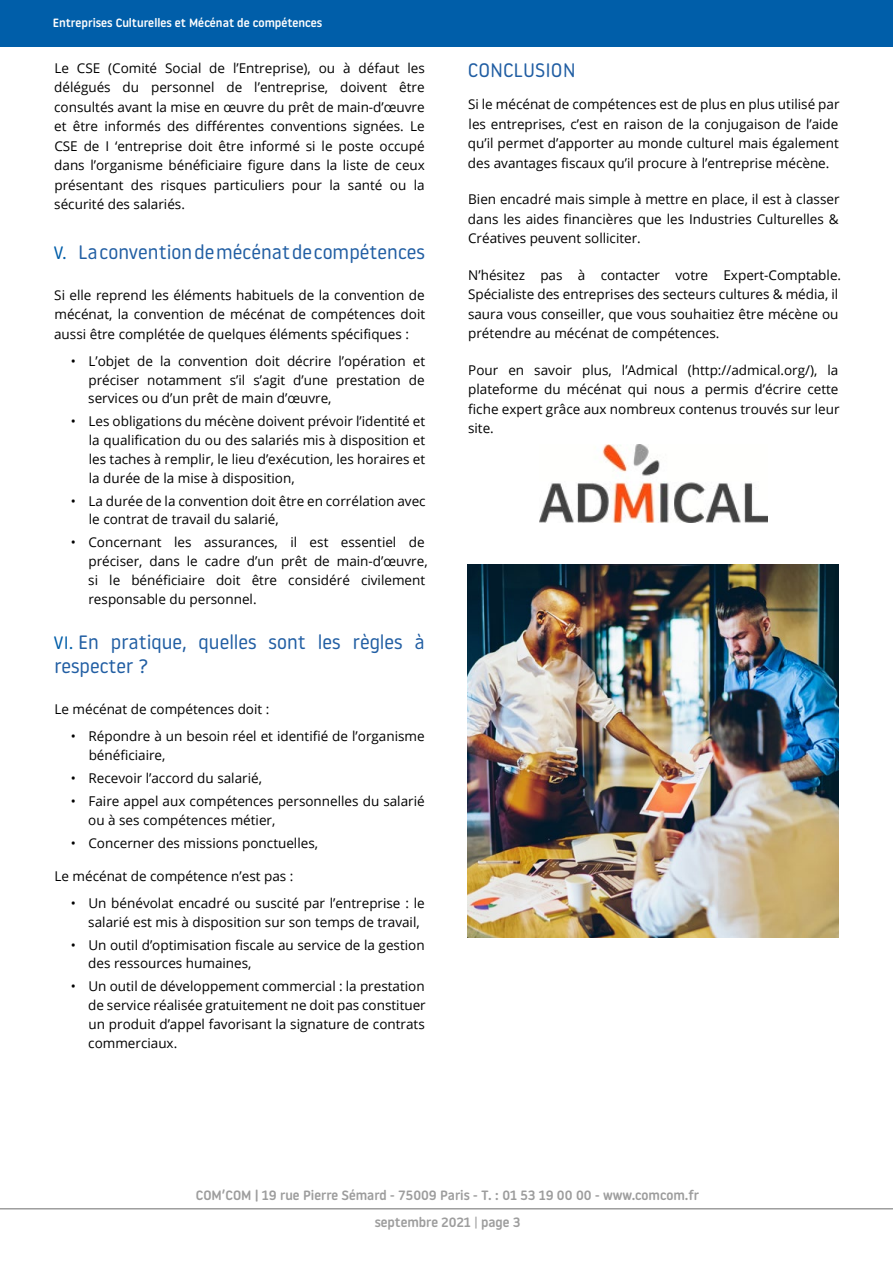
<style>
.page{position:relative;width:893px;height:1263px;background:#fff}
.page>*{position:absolute;margin:0;border:0;box-sizing:border-box;transform-origin:0 0}
.t1{font:19.5px/24px "Roway Round";color:#215ea3}
.t2{font:13.5px/19.5px "Open Sans";color:#000;text-align:justify}
.t3{font:500 13.5px/26.8px "Roway Round";color:#9d9d9d;text-align:center}
.t4{font:500 12px "Roway Round";color:#fefefe}
.s1{font-size:18px;color:#005ea9}
.s2{font-weight:400}
</style>
<div class="page">
<div style="left:0;top:0;width:893px;height:47px;background:#005ea9"></div>
<hr style="left:0;top:1208px;width:893px;height:1px;background:#9d9d9d">
<img style="left:468px;top:565px;width:371px;height:372px">
<img style="left:539px;top:444px;width:228px;height:78px">
<p class="t4" style="left:53px;top:14px;width:271px">Entreprises Culturelles et Mécénat de compétences</p>
<p class="t2" style="left:54px;top:58px;width:372px">Le CSE (Comité Social de l’Entreprise), ou à défaut les délégués du personnel de l’entreprise, doivent être consultés avant la mise en œuvre du prêt de main-d’œuvre et être informés des différentes conventions signées. Le CSE de I ‘entreprise doit être informé si le poste occupé dans l’organisme bénéficiaire figure dans la liste de ceux présentant des risques particuliers pour la santé ou la sécurité des salariés.</p>
<h1 class="t1" style="left:54px;top:239px;width:373px"><span class="s1">V.</span> La convention de mécénat de compétences</h1>
<p class="t2" style="left:54px;top:285px;width:373px">Si elle reprend les éléments habituels de la convention de mécénat, la convention de mécénat de compétences doit aussi être complétée de quelques éléments spécifiques :</p>
<p class="t2" style="left:88px;top:351px;width:338px;line-height:18.8px;text-indent:-17px">• L’objet de la convention doit décrire l’opération et préciser notamment s’il s’agit d’une prestation de services ou d’un prêt de main d’œuvre,</p>
<p class="t2" style="left:89px;top:412px;width:338px;line-height:18.8px;text-indent:-18px">• Les obligations du mécène doivent prévoir l’identité et la qualification du ou des salariés mis à disposition et les taches à remplir, le lieu d’exécution, les horaires et la durée de la mise à disposition,</p>
<p class="t2" style="left:89px;top:491px;width:338px;line-height:18.8px;text-indent:-18px">• La durée de la convention doit être en corrélation avec le contrat de travail du salarié,</p>
<p class="t2" style="left:88px;top:533px;width:341px;line-height:18.8px;text-align:left;text-indent:-17px">• Concernant les assurances, il est essentiel de préciser, dans le cadre d’un prêt de main-d’œuvre, si le bénéficiaire doit être considéré civilement responsable du personnel.</p>
<h1 class="t1" style="left:54px;top:629px;width:373px"><span class="s1">VI.</span> En pratique, quelles sont les règles à respecter ?</h1>
<p class="t2" style="left:54px;top:699px;width:216px">Le mécénat de compétences doit :</p>
<p class="t2" style="left:89px;top:726px;width:338px;line-height:18.8px;text-indent:-18px">• Répondre à un besoin réel et identifié de l’organisme bénéficiaire,</p>
<p class="t2" style="left:71px;top:768px;width:193px">• Recevoir l’accord du salarié,</p>
<p class="t2" style="left:88px;top:791px;width:338px;line-height:18.8px;text-indent:-17px">• Faire appel aux compétences personnelles du salarié ou à ses compétences métier,</p>
<p class="t2" style="left:71px;top:833px;width:249px">• Concerner des missions ponctuelles,</p>
<p class="t2" style="left:54px;top:865px;width:240px">Le mécénat de compétence n’est pas :</p>
<p class="t2" style="left:88px;top:893px;width:338px;line-height:18.8px;text-indent:-17px">• Un bénévolat encadré ou suscité par l’entreprise : le salarié est mis à disposition sur son temps de travail,</p>
<p class="t2" style="left:88px;top:935px;width:338px;line-height:18.8px;text-indent:-17px">• Un outil d’optimisation fiscale au service de la gestion des ressources humaines,</p>
<p class="t2" style="left:88px;top:976px;width:339px;line-height:19px;text-indent:-17px">• Un outil de développement commercial : la prestation de service réalisée gratuitement ne doit pas constituer un produit d’appel favorisant la signature de contrats commerciaux.</p>
<h1 class="t1" style="left:468px;top:57px;width:109px">CONCLUSION</h1>
<p class="t2" style="left:468px;top:94px;width:373px">Si le mécénat de compétences est de plus en plus utilisé par les entreprises, c’est en raison de la conjugaison de l’aide qu’il permet d’apporter au monde culturel mais également des avantages fiscaux qu’il procure à l’entreprise mécène.</p>
<p class="t2" style="left:468px;top:189px;width:373px">Bien encadré mais simple à mettre en place, il est à classer dans les aides financières que les Industries Culturelles &amp; Créatives peuvent solliciter.</p>
<p class="t2" style="left:468px;top:265px;width:375px;text-align:left">N’hésitez pas à contacter votre Expert-Comptable.<br>Spécialiste des entreprises des secteurs cultures &amp; média, il saura vous conseiller, que vous souhaitiez être mécène ou prétendre au mécénat de compétences.</p>
<p class="t2" style="left:468px;top:360px;width:373px">Pour en savoir plus, l’Admical (http://admical.org/), la plateforme du mécénat qui nous a permis d’écrire cette fiche expert grâce aux nombreux contenus trouvés sur leur site.</p>
<p class="t3" style="left:196px;top:1181px;width:505px">COM’COM | 19 rue Pierre Sémard - 75009 Paris - T. : 01 53 19 00 00 - www.comcom.fr septembre 2021 <span class="s2">|</span> page 3</p>
</div>
